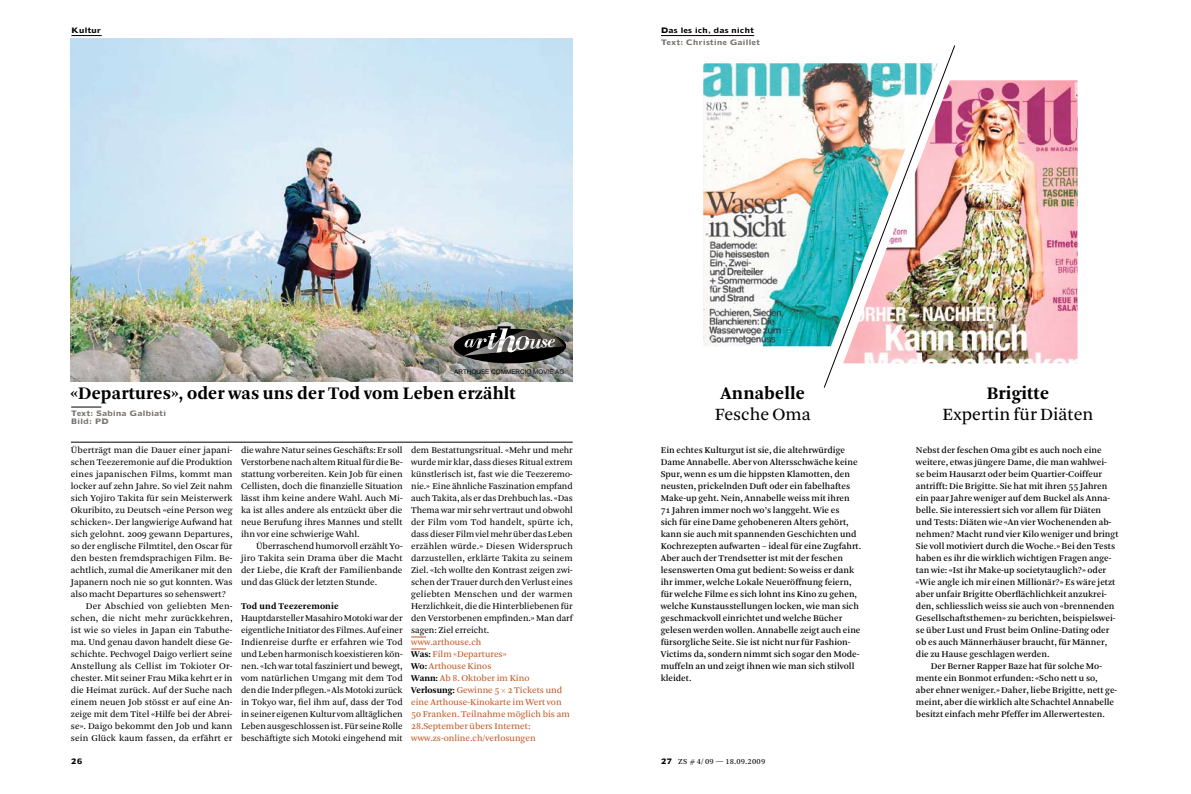
<style>
.page{position:relative;width:1191px;height:794px;background:#fff}
.page>*{position:absolute;margin:0;border:0;box-sizing:border-box;transform-origin:0 0}
.t1{font:700 18.5px "Arnhem";letter-spacing:.01em;color:#000}
.t2{font:18px "Arnhem Blond";color:#000}
.t3{font:9.3px/12px "Arnhem Blond";color:#000;text-align:justify}
.t4{font:9.3px/12px "Arnhem";color:#000}
.t5{font:9.3px/12px "Arnhem Blond";color:#bd5624}
.t6{font:9.3px "Arnhem Blond";letter-spacing:.02em;color:#000}
.t7{font:700 9.3px "Arnhem";color:#000}
.t8{font:8px "Arnhem Blond";letter-spacing:.03em;color:#000}
.t9{font:700 7px/8px "Doric LT Std";letter-spacing:-.025em;color:#787370}
.t10{font:700 7px "Doric LT Std";letter-spacing:-.025em;color:#000}
.t11{font:6.3px "Arial";color:#000}
.s1{font-family:"Arnhem";font-weight:700;color:#000}
.s2{font-family:"Doric LT Std";font-weight:700;font-size:7px}
</style>
<div class="page">
<img style="left:71px;top:38px;width:502px;height:343px">
<img style="left:955px;top:80px;width:122px;height:283px">
<img style="left:703px;top:63px;width:120px;height:283px">
<svg style="left:454px;top:326px;width:112px;height:37px;background:#595854"></svg>
<hr style="left:661px;top:35px;width:93px;height:1px;background:#000">
<hr style="left:71px;top:442px;width:502px;height:1px;background:#000">
<svg style="left:411px;top:637px;width:15px;height:1px"></svg>
<svg style="left:411px;top:649px;width:15px;height:1px"></svg>
<hr style="left:71px;top:35px;width:31px;height:1px;background:#000">
<hr style="left:71px;top:406px;width:30px;height:1px;background:#000">
<img style="left:823px;top:45px;width:132px;height:343px">
<p class="t10" style="left:71px;top:25px;width:32px">Kultur</p>
<p class="t10" style="left:660px;top:25px;width:95px">Das les ich, das nicht</p>
<p class="t9" style="left:660px;top:38px;width:101px">Text: Christine Gaillet</p>
<p class="t11" style="left:454px;top:368px;width:112px">ARTHOUSE COMMERCIO MOVIE AG</p>
<h1 class="t1" style="left:71px;top:383px;width:447px">«Departures», oder was uns der Tod vom Leben erzählt</h1>
<h1 class="t1" style="left:720px;top:383px;width:86px">Annabelle</h1>
<h2 class="t2" style="left:714px;top:404px;width:98px">Fesche Oma</h2>
<p class="t9" style="left:71px;top:409px;width:97px">Text: Sabina Galbiati<br>Bild: PD</p>
<h1 class="t1" style="left:987px;top:383px;width:64px">Brigitte</h1>
<h2 class="t2" style="left:942px;top:404px;width:152px">Expertin für Diäten</h2>
<p class="t3" style="left:71px;top:444px;width:163px">Überträgt man die Dauer einer japani-</p>
<p class="t3" style="left:71px;top:456px;width:163px">schen Teezeremonie auf die Produktion</p>
<p class="t3" style="left:71px;top:468px;width:163px">eines japanischen Films, kommt man</p>
<p class="t3" style="left:71px;top:480px;width:163px">locker auf zehn Jahre. So viel Zeit nahm</p>
<p class="t3" style="left:71px;top:492px;width:163px">sich Yojiro Takita für sein Meisterwerk</p>
<p class="t3" style="left:71px;top:504px;width:163px">Okuribito, zu Deutsch «eine Person weg</p>
<p class="t3" style="left:71px;top:516px;width:163px">schicken». Der langwierige Aufwand hat</p>
<p class="t3" style="left:71px;top:528px;width:163px">sich gelohnt. 2009 gewann Departures,</p>
<p class="t3" style="left:71px;top:540px;width:163px">so der englische Filmtitel, den Oscar für</p>
<p class="t3" style="left:71px;top:552px;width:163px">den besten fremdsprachigen Film. Be-</p>
<p class="t3" style="left:71px;top:564px;width:163px">achtlich, zumal die Amerikaner mit den</p>
<p class="t3" style="left:71px;top:576px;width:163px">Japanern noch nie so gut konnten. Was</p>
<p class="t3" style="left:71px;top:588px;width:157px">also macht Departures so sehenswert?</p>
<p class="t6" style="left:86px;top:601px;width:148px">Der Abschied von geliebten Men-</p>
<p class="t6" style="left:71px;top:613px;width:163px">schen, die nicht mehr zurückkehren,</p>
<p class="t3" style="left:71px;top:624px;width:163px">ist wie so vieles in Japan ein Tabuthe-</p>
<p class="t3" style="left:71px;top:636px;width:163px">ma. Und genau davon handelt diese Ge-</p>
<p class="t3" style="left:71px;top:648px;width:163px">schichte. Pechvogel Daigo verliert seine</p>
<p class="t3" style="left:71px;top:660px;width:163px">Anstellung als Cellist im Tokioter Or-</p>
<p class="t3" style="left:71px;top:672px;width:163px">chester. Mit seiner Frau Mika kehrt er in</p>
<p class="t3" style="left:71px;top:684px;width:163px">die Heimat zurück. Auf der Suche nach</p>
<p class="t3" style="left:71px;top:696px;width:163px">einem neuen Job stösst er auf eine An-</p>
<p class="t3" style="left:71px;top:708px;width:163px">zeige mit dem Titel «Hilfe bei der Abrei-</p>
<p class="t3" style="left:71px;top:720px;width:163px">se». Daigo bekommt den Job und kann</p>
<p class="t3" style="left:71px;top:732px;width:163px">sein Glück kaum fassen, da erfährt er</p>
<p class="t3" style="left:241px;top:444px;width:163px">die wahre Natur seines Geschäfts: Er soll Verstorbene nach altem Ritual für die Be&shy;stattung vorbereiten. Kein Job für einen Cellisten, doch die finanzielle Situation lässt ihm keine andere Wahl. Auch Mi&shy;ka ist alles andere als entzückt über die neue Berufung ihres Mannes und stellt ihn vor eine schwierige Wahl.</p>
<p class="t3" style="left:241px;top:540px;width:163px;text-indent:15px">Überraschend humorvoll erzählt Yo&shy;jiro Takita sein Drama über die Macht der Liebe, die Kraft der Familienbande und das Glück der letzten Stunde.</p>
<p class="t7" style="left:241px;top:601px;width:99px">Tod und Teezeremonie</p>
<p class="t3" style="left:241px;top:612px;width:163px">Hauptdarsteller Masahiro Motoki war der eigentliche Initiator des Filmes. Auf einer Indienreise durfte er erfahren wie Tod und Leben harmonisch koexistieren kön&shy;nen. «Ich war total fasziniert und bewegt, vom natürlichen Umgang mit dem Tod den die Inder pflegen.» Als Motoki zurück in Tokyo war, fiel ihm auf, dass der Tod in seiner eigenen Kultur vom alltäglichen Leben ausgeschlossen ist. Für seine Rolle beschäftigte sich Motoki eingehend mit</p>
<p class="t3" style="left:411px;top:444px;width:163px">dem Bestattungsritual. «Mehr und mehr wurde mir klar, dass dieses Ritual extrem künstlerisch ist, fast wie die Teezeremo&shy;nie.» Eine ähnliche Faszination empfand auch Takita, als er das Drehbuch las. «Das Thema war mir sehr vertraut und obwohl der Film vom Tod handelt, spürte ich, dass dieser Film viel mehr über das Leben erzählen würde.» Diesen Widerspruch darzustellen, erklärte Takita zu seinem Ziel. «Ich wollte den Kontrast zeigen zwi&shy;schen der Trauer durch den Verlust eines geliebten Menschen und der warmen Herzlichkeit, die die Hinterbliebenen für den Verstorbenen empfinden.» Man darf sagen: Ziel erreicht.</p>
<p class="t5" style="left:411px;top:636px;width:160px">www.arthouse.ch<br><span class="s1">Was:</span> Film «Departures»<br><span class="s1">Wo:</span> Arthouse Kinos<br><span class="s1">Wann:</span> Ab 8. Oktober im Kino<br><span class="s1">Verlosung:</span> Gewinne 5 × 2 Tickets und eine Arthouse-Kinokarte im Wert von<br>50 Franken. Teilnahme möglich bis am<br>28.September übers Internet: www.zs-online.ch/verlosungen</p>
<p class="t4" style="left:660px;top:444px;width:202px">Ein echtes Kulturgut ist sie, die altehrwürdige Dame Annabelle. Aber von Altersschwäche keine Spur, wenn es um die hippsten Klamotten, den neusten, prickelnden Duft oder ein fabelhaftes Make-up geht. Nein, Annabelle weiss mit ihren 71 Jahren immer noch wo’s langgeht. Wie es<br>sich für eine Dame gehobeneren Alters gehört, kann sie auch mit spannenden Geschichten und Kochrezepten aufwarten – ideal für eine Zugfahrt.<br>Aber auch der Trendsetter ist mit der feschen lesenswerten Oma gut bedient: So weiss er dank ihr immer, welche Lokale Neueröffnung feiern, für welche Filme es sich lohnt ins Kino zu gehen, welche Kunstausstellungen locken, wie man sich geschmackvoll einrichtet und welche Bücher gelesen werden wollen. Annabelle zeigt auch eine fürsorgliche Seite. Sie ist nicht nur für Fashion-Victims da, sondern nimmt sich sogar den Mode&shy;muffeln an und zeigt ihnen wie man sich stilvoll kleidet.</p>
<p class="t4" style="left:916px;top:444px;width:187px">Nebst der feschen Oma gibt es auch noch eine</p>
<p class="t4" style="left:916px;top:456px;width:192px">weitere, etwas jüngere Dame, die man wahlwei-</p>
<p class="t4" style="left:916px;top:468px;width:188px">se beim Hausarzt oder beim Quartier-Coiffeur</p>
<p class="t4" style="left:916px;top:480px;width:193px">antrifft: Die Brigitte. Sie hat mit ihren 55 Jahren</p>
<p class="t4" style="left:916px;top:492px;width:196px">ein paar Jahre weniger auf dem Buckel als Anna-</p>
<p class="t4" style="left:916px;top:504px;width:187px">belle. Sie interessiert sich vor allem für Diäten</p>
<p class="t4" style="left:916px;top:516px;width:197px">und Tests: Diäten wie «An vier Wochenenden ab-</p>
<p class="t4" style="left:916px;top:528px;width:204px">nehmen? Macht rund vier Kilo weniger und bringt</p>
<p class="t4" style="left:916px;top:540px;width:201px">Sie voll motiviert durch die Woche.» Bei den Tests</p>
<p class="t4" style="left:916px;top:552px;width:197px">haben es ihr die wirklich wichtigen Fragen ange-</p>
<p class="t4" style="left:916px;top:564px;width:192px">tan wie: «Ist ihr Make-up societytauglich?» oder</p>
<p class="t4" style="left:916px;top:576px;width:201px">«Wie angle ich mir einen Millionär?» Es wäre jetzt</p>
<p class="t4" style="left:916px;top:588px;width:192px">aber unfair Brigitte Oberflächlichkeit anzukrei-</p>
<p class="t4" style="left:916px;top:600px;width:200px">den, schliesslich weiss sie auch von «brennenden</p>
<p class="t4" style="left:916px;top:612px;width:201px">Gesellschaftsthemen» zu berichten, beispielswei-</p>
<p class="t4" style="left:916px;top:624px;width:195px">se über Lust und Frust beim Online-Dating oder</p>
<p class="t4" style="left:916px;top:636px;width:193px">ob es auch Männerhäuser braucht, für Männer,</p>
<p class="t4" style="left:916px;top:648px;width:135px">die zu Hause geschlagen werden.</p>
<p class="t4" style="left:931px;top:660px;width:173px">Der Berner Rapper Baze hat für solche Mo-</p>
<p class="t4" style="left:916px;top:672px;width:183px">mente ein Bonmot erfunden: «Scho nett u so,</p>
<p class="t4" style="left:916px;top:684px;width:203px">aber ehner weniger.» Daher, liebe Brigitte, nett ge-</p>
<p class="t4" style="left:916px;top:696px;width:200px">meint, aber die wirklich alte Schachtel Annabelle</p>
<p class="t4" style="left:916px;top:708px;width:190px">besitzt einfach mehr Pfeffer im Allerwertesten.</p>
<p class="t10" style="left:71px;top:755px;width:13px">26</p>
<p class="t8" style="left:660px;top:757px;width:106px"><span class="s2">27</span> ZS # 4/ 09 — 18.09.2009</p>
</div>
